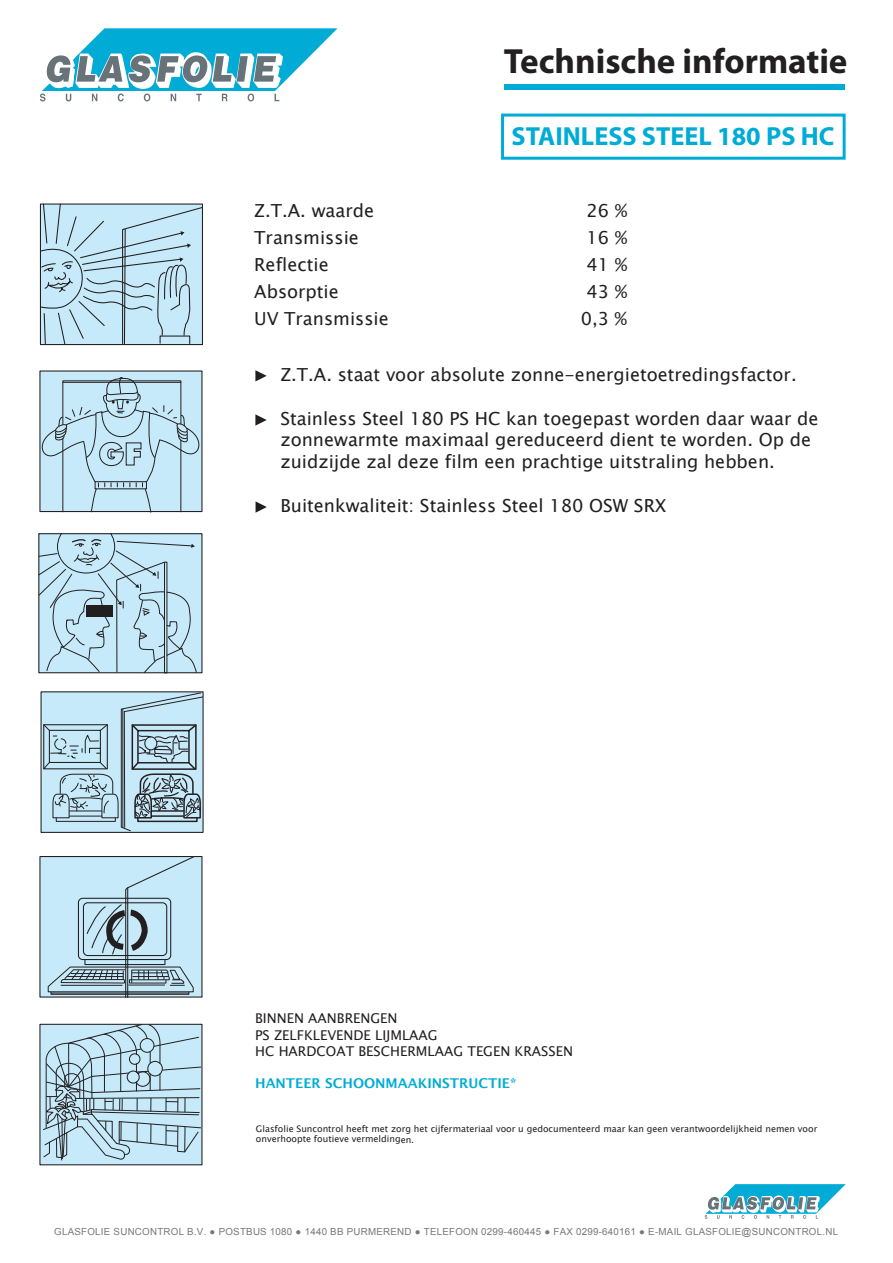
<style>
.page{position:relative;width:893px;height:1263px;background:#fff}
.page>*{position:absolute;margin:0;border:0;box-sizing:border-box;transform-origin:0 0}
.t1{font:700 35.1px "Myriad Pro";color:#231f20}
.t2{font:700 26.25px "Myriad Pro";color:#00acd5}
.t3{font:18px/21.6px "Lucida Sans Unicode";color:#231f20}
.t4{font:18px "Lucida Sans Unicode";color:#211e1e}
.t5{font:13.5px/16.2px "Lucida Sans Unicode";color:#231f20}
.t6{font:600 13.5px "Lucida Sans";color:#00acd5}
.t7{font:9.75px "Arial";letter-spacing:.025em;color:#76787b}
.t8{font:9px/10.5px "Lucida Sans Unicode";color:#231f20}
</style>
<div class="page">
<svg style="left:40px;top:28px;width:297px;height:73px"></svg>
<svg style="left:705px;top:1184px;width:141px;height:35px"></svg>
<div style="left:501px;top:114px;width:345px;height:46px;border:3px solid #00acd5"></div>
<div style="left:504px;top:84px;width:340px;height:6px;background:#00acd5"></div>
<svg style="left:255px;top:370px;width:12px;height:11px"></svg>
<svg style="left:255px;top:414px;width:12px;height:12px"></svg>
<div style="left:39px;top:370px;width:163px;height:142px;background:linear-gradient(to right,#c6eafa,#c6eafa)"></div>
<svg style="left:39px;top:377px;width:164px;height:136px;background:#b5d5e3"></svg>
<div style="left:39px;top:1024px;width:163px;height:141px;background:linear-gradient(to right,#c6eafa,#c6eafa)"></div>
<svg style="left:42px;top:1023px;width:160px;height:139px;background:#b0cfdd"></svg>
<svg style="left:41px;top:691px;width:163px;height:142px"></svg>
<svg style="left:38px;top:534px;width:165px;height:297px;background:#b2ceda"></svg>
<div style="left:39px;top:856px;width:163px;height:141px;background:#c6eafa"></div>
<svg style="left:47px;top:856px;width:148px;height:142px"></svg>
<svg style="left:40px;top:203px;width:163px;height:142px;background:#b4d4e2"></svg>
<svg style="left:256px;top:501px;width:11px;height:12px"></svg>
<h1 class="t1" style="left:504px;top:38px;width:345px">Technische informatie</h1>
<h2 class="t2" style="left:512px;top:119px;width:324px">STAINLESS STEEL 180 PS HC</h2>
<p class="t3" style="left:254px;top:200px;width:121px">Z.T.A. waarde</p>
<p class="t3" style="left:587px;top:200px;width:42px">26 %</p>
<p class="t3" style="left:254px;top:227px;width:106px">Transmissie</p>
<p class="t3" style="left:587px;top:227px;width:42px">16 %</p>
<p class="t3" style="left:254px;top:254px;width:76px">Reflectie</p>
<p class="t3" style="left:587px;top:254px;width:42px">41 %</p>
<p class="t3" style="left:254px;top:281px;width:86px">Absorptie</p>
<p class="t3" style="left:587px;top:281px;width:42px">43 %</p>
<p class="t3" style="left:254px;top:308px;width:136px">UV Transmissie</p>
<p class="t3" style="left:581px;top:308px;width:48px">0,3 %</p>
<p class="t3" style="left:280px;top:364px;width:518px">Z.T.A. staat voor absolute zonne-energietoetredingsfactor.</p>
<p class="t3" style="left:280px;top:407px;width:540px">Stainless Steel 180 PS HC kan toegepast worden daar waar de zonnewarmte maximaal gereduceerd dient te worden. Op de zuidzijde zal deze film een prachtige uitstraling hebben.</p>
<p class="t4" style="left:280px;top:491px;width:387px">Buitenkwaliteit: Stainless Steel 180 OSW SRX</p>
<p class="t5" style="left:255px;top:1010px;width:319px">BINNEN AANBRENGEN<br>PS ZELFKLEVENDE LIJMLAAG<br>HC HARDCOAT BESCHERMLAAG TEGEN KRASSEN</p>
<p class="t6" style="left:255px;top:1076px;width:263px">HANTEER SCHOONMAAKINSTRUCTIE*</p>
<p class="t8" style="left:256px;top:1123px;width:563px">Glasfolie Suncontrol heeft met zorg het cijfermateriaal voor u gedocumenteerd maar kan geen verantwoordelijkheid nemen voor onverhoopte foutieve vermeldingen.</p>
<p class="t7" style="left:54px;top:1225px;width:785px">GLASFOLIE SUNCONTROL B.V. ● POSTBUS 1080 ● 1440 BB PURMEREND ● TELEFOON 0299-460445 ● FAX 0299-640161 ● E-MAIL GLASFOLIE@SUNCONTROL.NL</p>
</div>
